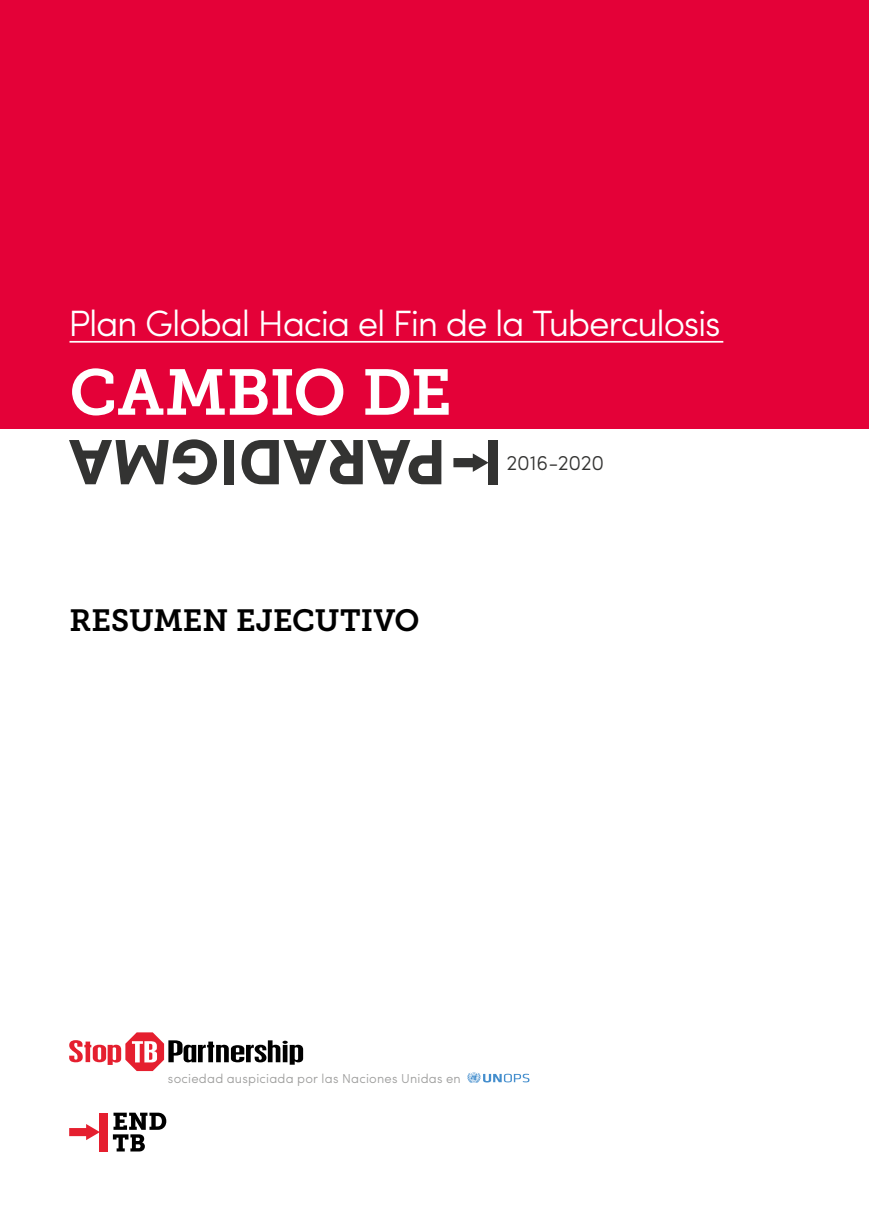
<style>
.page{position:relative;width:869px;height:1221px;background:#fff}
.page>*{position:absolute;margin:0;border:0;box-sizing:border-box;transform-origin:0 0}
.t1{font:700 64.23px "Sofia Pro";letter-spacing:-.005em;color:#333332}
.t2{font:64.23px "Museo Slab 700";letter-spacing:-.015em;color:#fff}
.t3{font:300 36.75px "Sofia Pro";letter-spacing:-.035em;color:#fff}
.t4{font:30.62px "Museo Slab 700";letter-spacing:-.005em;color:#000}
.t5{font:300 20.82px "Sofia Pro";letter-spacing:-.01em;color:#333332}
.t6{font:300 12.95px "Sofia Pro";letter-spacing:.02em;color:#9d9d9c}
</style>
<div class="page">
<div style="left:0;top:0;width:868px;height:428px;background:#e40138"></div>
<hr style="left:69px;top:341px;width:654px;height:1px;background:#fff">
<svg style="left:113px;top:1112px;width:53px;height:39px"></svg>
<div style="left:100px;top:1112px;width:8px;height:39px;background:#e51f2f"></div>
<svg style="left:69px;top:1123px;width:31px;height:17px"></svg>
<svg style="left:69px;top:1032px;width:234px;height:38px"></svg>
<svg style="left:467px;top:1072px;width:62px;height:11px"></svg>
<div style="left:488px;top:440px;width:9px;height:45px;background:#333332"></div>
<svg style="left:453px;top:453px;width:35px;height:19px"></svg>
<h2 class="t3" style="left:68px;top:296px;width:653px">Plan Global Hacia el Fin de la Tuberculosis</h2>
<h1 class="t2" style="left:69px;top:356px;width:384px">CAMBIO DE</h1>
<h1 class="t1" style="left:446px;top:511px;width:378px;rotate:-180deg">PARADIGMA</h1>
<h3 class="t4" style="left:69px;top:603px;width:351px">RESUMEN EJECUTIVO</h3>
<h3 class="t5" style="left:506px;top:447px;width:99px">2016-2020</h3>
<p class="t6" style="left:168px;top:1068px;width:294px">sociedad auspiciada por las Naciones Unidas en</p>
</div>
